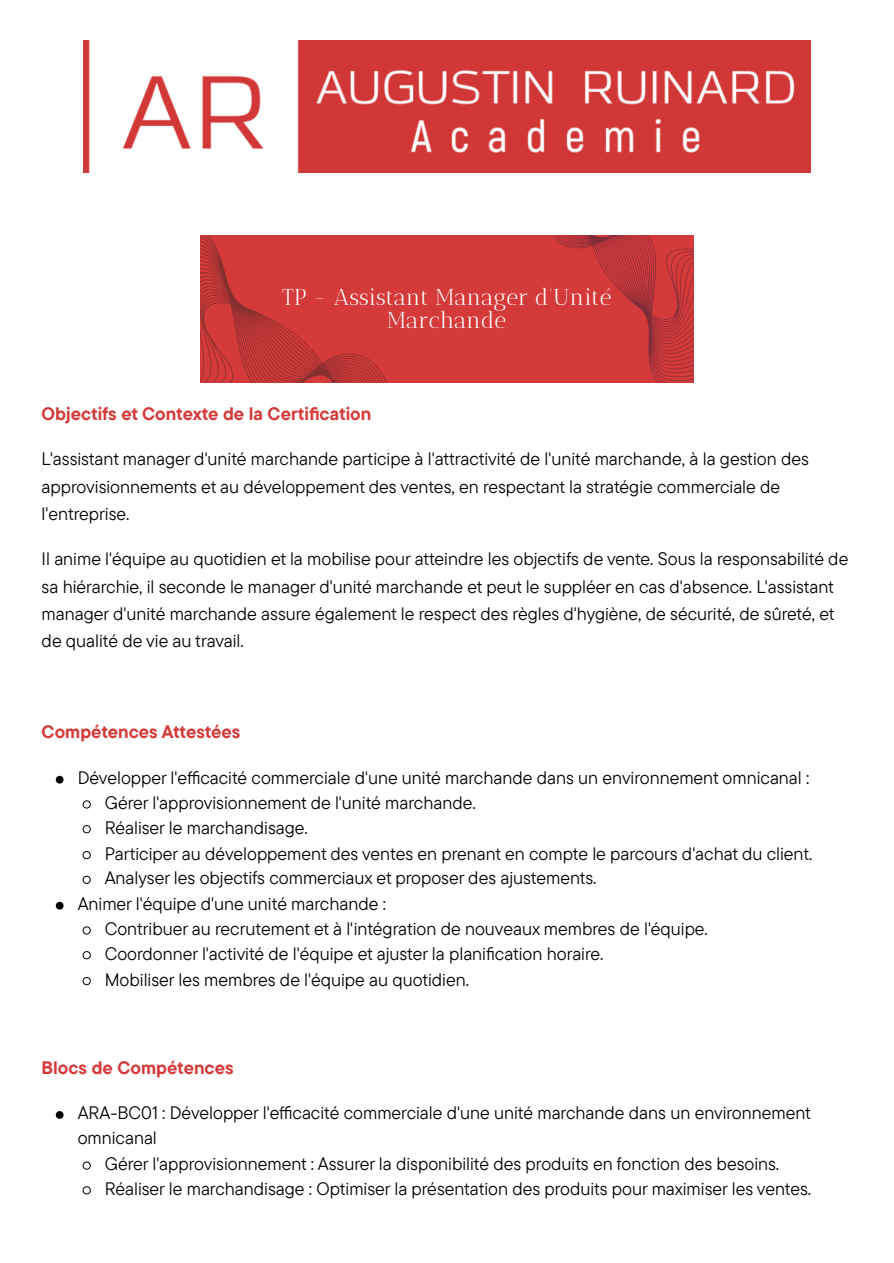
<style>
.page{position:relative;width:894px;height:1263px;background:#fff}
.page>*{position:absolute;margin:0;border:0;box-sizing:border-box;transform-origin:0 0}
.t1{font:22.95px/23px "Antic Didone";color:#fff;text-align:center}
.t2{font:18px/27.3px "TT Commons Pro";color:#000}
.t3{font:700 18px "TT Commons Pro";color:#d43a3a}
</style>
<div class="page">
<img style="left:83px;top:40px;width:727px;height:132px">
<div style="left:200px;top:235px;width:493px;height:148px;background:#d43a3a"></div>
<svg style="left:200px;top:235px;width:187px;height:148px"></svg>
<svg style="left:552px;top:235px;width:141px;height:148px"></svg>
<svg style="left:56px;top:776px;width:7px;height:7px"></svg>
<svg style="left:82px;top:800px;width:9px;height:9px"></svg>
<svg style="left:82px;top:825px;width:9px;height:8px"></svg>
<svg style="left:82px;top:851px;width:9px;height:8px"></svg>
<svg style="left:82px;top:875px;width:9px;height:9px"></svg>
<svg style="left:56px;top:902px;width:7px;height:7px"></svg>
<svg style="left:82px;top:926px;width:9px;height:9px"></svg>
<svg style="left:82px;top:951px;width:9px;height:8px"></svg>
<svg style="left:82px;top:977px;width:9px;height:8px"></svg>
<svg style="left:56px;top:1111px;width:7px;height:8px"></svg>
<svg style="left:82px;top:1161px;width:9px;height:9px"></svg>
<svg style="left:82px;top:1186px;width:9px;height:9px"></svg>
<p class="t1" style="left:282px;top:286px;width:330px">TP - Assistant Manager d’Unité<br>Marchande</p>
<h1 class="t3" style="left:42px;top:402px;width:331px">Objectifs et Contexte de la Certification</h1>
<p class="t2" style="left:42px;top:444px;width:768px">L'assistant manager d'unité marchande participe à l'attractivité de l'unité marchande, à la gestion des approvisionnements et au développement des ventes, en respectant la stratégie commerciale de l'entreprise.</p>
<p class="t2" style="left:42px;top:544px;width:808px">Il anime l'équipe au quotidien et la mobilise pour atteindre les objectifs de vente. Sous la responsabilité de sa hiérarchie, il seconde le manager d'unité marchande et peut le suppléer en cas d'absence. L'assistant manager d'unité marchande assure également le respect des règles d'hygiène, de sécurité, de sûreté, et de qualité de vie au travail.</p>
<h1 class="t3" style="left:42px;top:720px;width:200px">Compétences Attestées</h1>
<p class="t2" style="left:78px;top:764px;width:733px">Développer l'efficacité commerciale d'une unité marchande dans un environnement omnicanal :</p>
<p class="t2" style="left:105px;top:788px;width:372px">Gérer l'approvisionnement de l'unité marchande.</p>
<p class="t2" style="left:105px;top:813px;width:204px">Réaliser le marchandisage.</p>
<p class="t2" style="left:105px;top:839px;width:709px">Participer au développement des ventes en prenant en compte le parcours d'achat du client.</p>
<p class="t2" style="left:105px;top:864px;width:493px">Analyser les objectifs commerciaux et proposer des ajustements.</p>
<p class="t2" style="left:78px;top:890px;width:310px">Animer l'équipe d'une unité marchande :</p>
<p class="t2" style="left:105px;top:914px;width:604px">Contribuer au recrutement et à l'intégration de nouveaux membres de l'équipe.</p>
<p class="t2" style="left:105px;top:939px;width:500px">Coordonner l'activité de l'équipe et ajuster la planification horaire.</p>
<p class="t2" style="left:105px;top:965px;width:365px">Mobiliser les membres de l'équipe au quotidien.</p>
<h1 class="t3" style="left:42px;top:1056px;width:193px">Blocs de Compétences</h1>
<p class="t2" style="left:78px;top:1100px;width:734px;line-height:24.8px">ARA-BC01 : Développer l'efficacité commerciale d'une unité marchande dans un environnement omnicanal</p>
<p class="t2" style="left:105px;top:1150px;width:675px">Gérer l'approvisionnement : Assurer la disponibilité des produits en fonction des besoins.</p>
<p class="t2" style="left:105px;top:1174px;width:707px">Réaliser le marchandisage : Optimiser la présentation des produits pour maximiser les ventes.</p>
</div>
